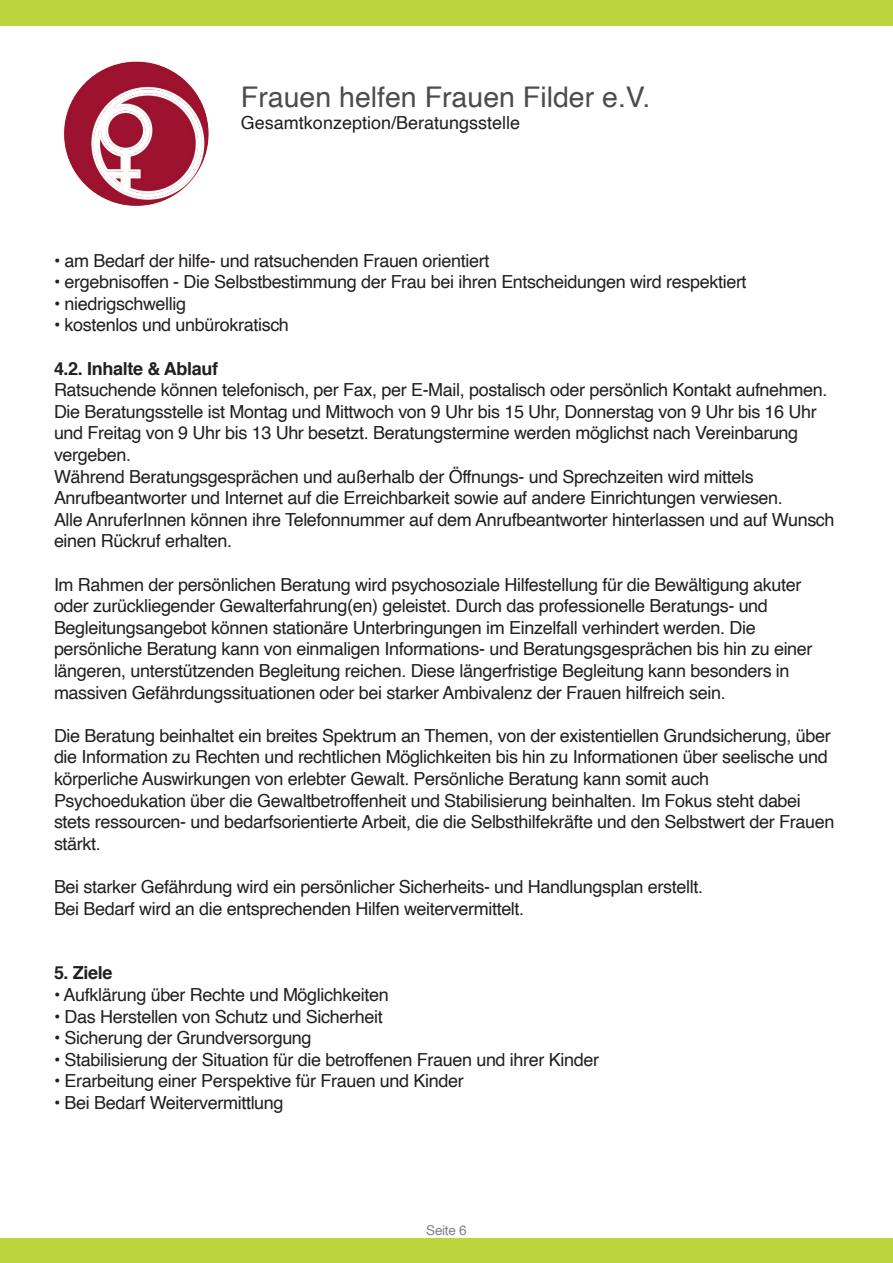
<style>
.page{position:relative;width:893px;height:1263px;background:#fff}
.page>*{position:absolute;margin:0;border:0;box-sizing:border-box;transform-origin:0 0}
.t1{font:28.5px "Helvetica";color:#4b4c4d}
.t2{font:18px/21.6px "Helvetica";letter-spacing:-.02em;color:#231f20}
.t3{font:18px "Helvetica";color:#231f20}
.t4{font:700 18px "Helvetica";letter-spacing:-.02em;color:#231f20}
.t5{font:13.5px "Helvetica";letter-spacing:-.02em;color:#808285}
</style>
<div class="page">
<div style="left:0;top:0;width:893px;height:26px;background:#bcd53d"></div>
<div style="left:0;top:1238px;width:893px;height:25px;background:#bcd53d"></div>
<img style="left:64px;top:61px;width:145px;height:145px">
<p class="t1" style="left:241px;top:75px;width:411px">Frauen helfen Frauen Filder e.V.</p>
<p class="t3" style="left:241px;top:109px;width:281px">Gesamtkonzeption/Beratungsstelle</p>
<p class="t2" style="left:54px;top:250px;width:437px">• am Bedarf der hilfe- und ratsuchenden Frauen orientiert</p>
<p class="t2" style="left:54px;top:272px;width:694px">• ergebnisoffen - Die Selbstbestimmung der Frau bei ihren Entscheidungen wird respektiert</p>
<p class="t2" style="left:54px;top:293px;width:134px">• niedrigschwellig</p>
<p class="t2" style="left:54px;top:315px;width:236px">• kostenlos und unbürokratisch</p>
<p class="t4" style="left:54px;top:354px;width:166px">4.2. Inhalte &amp; Ablauf</p>
<p class="t2" style="left:54px;top:380px;width:775px">Ratsuchende können telefonisch, per Fax, per E-Mail, postalisch oder persönlich Kontakt aufnehmen.<br>Die Beratungsstelle ist Montag und Mittwoch von 9 Uhr bis 15 Uhr, Donnerstag von 9 Uhr bis 16 Uhr und Freitag von 9 Uhr bis 13 Uhr besetzt. Beratungstermine werden möglichst nach Vereinbarung</p>
<p class="t2" style="left:54px;top:444px;width:79px">vergeben.</p>
<p class="t2" style="left:54px;top:466px;width:701px">Während Beratungsgesprächen und außerhalb der Öffnungs- und Sprechzeiten wird mittels</p>
<p class="t2" style="left:54px;top:488px;width:730px">Anrufbeantworter und Internet auf die Erreichbarkeit sowie auf andere Einrichtungen verwiesen.</p>
<p class="t2" style="left:54px;top:509px;width:782px">Alle AnruferInnen können ihre Telefonnummer auf dem Anrufbeantworter hinterlassen und auf Wunsch einen Rückruf erhalten.</p>
<p class="t2" style="left:54px;top:574px;width:749px">Im Rahmen der persönlichen Beratung wird psychosoziale Hilfestellung für die Bewältigung akuter oder zurückliegender Gewalterfahrung(en) geleistet. Durch das professionelle Beratungs- und</p>
<p class="t2" style="left:54px;top:617px;width:703px">Begleitungsangebot können stationäre Unterbringungen im Einzelfall verhindert werden. Die</p>
<p class="t2" style="left:54px;top:639px;width:760px">persönliche Beratung kann von einmaligen Informations- und Beratungsgesprächen bis hin zu einer längeren, unterstützenden Begleitung reichen. Diese längerfristige Begleitung kann besonders in</p>
<p class="t2" style="left:54px;top:682px;width:673px">massiven Gefährdungssituationen oder bei starker Ambivalenz der Frauen hilfreich sein.</p>
<p class="t2" style="left:54px;top:725px;width:778px">Die Beratung beinhaltet ein breites Spektrum an Themen, von der existentiellen Grundsicherung, über die Information zu Rechten und rechtlichen Möglichkeiten bis hin zu Informationen über seelische und körperliche Auswirkungen von erlebter Gewalt. Persönliche Beratung kann somit auch</p>
<p class="t2" style="left:54px;top:790px;width:782px">Psychoedukation über die Gewaltbetroffenheit und Stabilisierung beinhalten. Im Fokus steht dabei stets ressourcen- und bedarfsorientierte Arbeit, die die Selbsthilfekräfte und den Selbstwert der Frauen stärkt.</p>
<p class="t2" style="left:54px;top:876px;width:651px">Bei starker Gefährdung wird ein persönlicher Sicherheits- und Handlungsplan erstellt.</p>
<p class="t2" style="left:54px;top:898px;width:472px">Bei Bedarf wird an die entsprechenden Hilfen weitervermittelt.</p>
<p class="t4" style="left:54px;top:958px;width:60px">5. Ziele</p>
<p class="t2" style="left:54px;top:984px;width:336px">• Aufklärung über Rechte und Möglichkeiten</p>
<p class="t2" style="left:54px;top:1006px;width:330px">• Das Herstellen von Schutz und Sicherheit</p>
<p class="t2" style="left:54px;top:1028px;width:259px">• Sicherung der Grundversorgung</p>
<p class="t2" style="left:54px;top:1049px;width:546px">• Stabilisierung der Situation für die betroffenen Frauen und ihrer Kinder</p>
<p class="t2" style="left:54px;top:1071px;width:411px">• Erarbeitung einer Perspektive für Frauen und Kinder</p>
<p class="t2" style="left:54px;top:1092px;width:231px">• Bei Bedarf Weitervermittlung</p>
<p class="t5" style="left:426px;top:1220px;width:42px">Seite 6</p>
</div>
